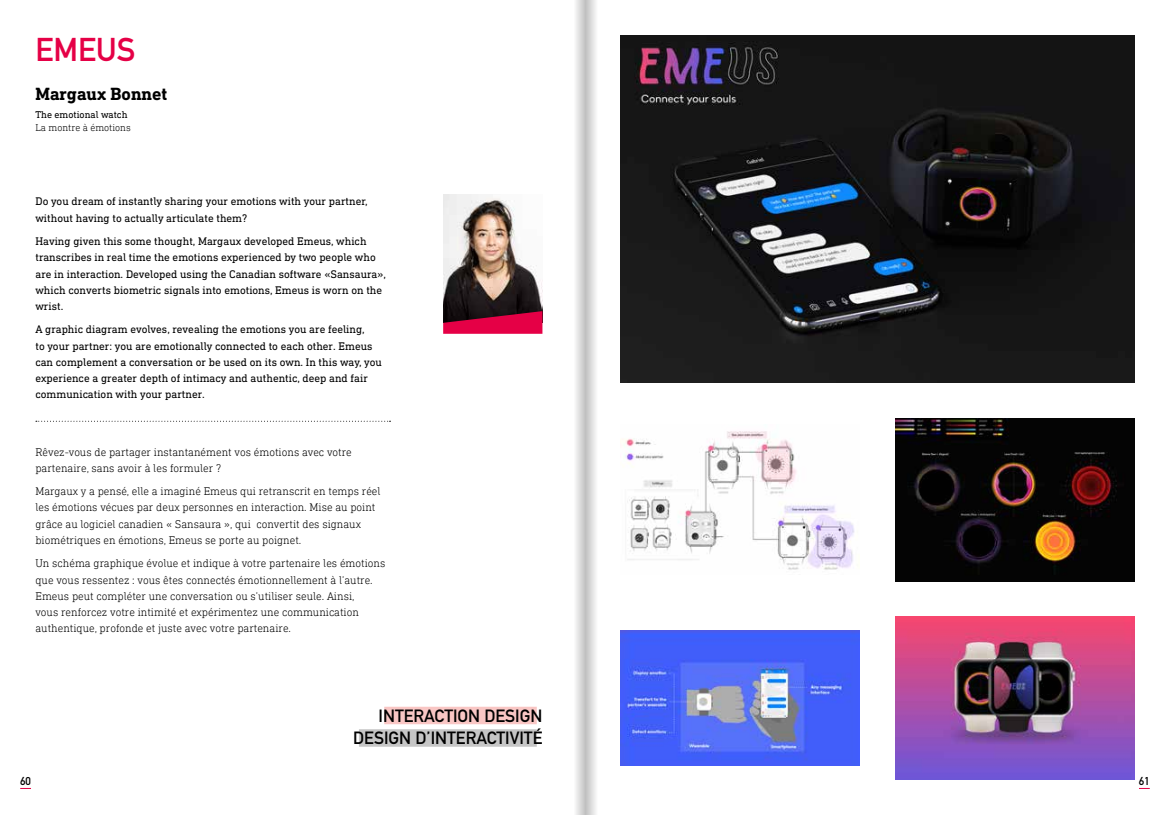
<style>
.page{position:relative;width:1170px;height:815px;background:#fff}
.page>*{position:absolute;margin:0;border:0;box-sizing:border-box;transform-origin:0 0}
.t1{font:700 32.5px "DIN Alternate";color:#e50046}
.t2{font:700 18px "DIN Next Slab W04";color:#000}
.t3{font:700 17.5px/22.5px "DIN Alternate";color:#000;text-align:right}
.t4{font:11.25px/16.2px "DIN Next Slab W04";color:#000}
.t5{font:300 11.25px/16.2px "DIN Next Slab W04";color:#000}
.t6{font:700 11.25px "DIN Alternate";color:#000}
.t7{font:10px "DIN Next Slab W04";color:#000}
.t8{font:300 10px "DIN Next Slab W04";color:#000}
</style>
<div class="page">
<img style="left:443px;top:195px;width:99px;height:116px">
<svg style="left:36px;top:421px;width:354px;height:1px"></svg>
<img style="left:620px;top:35px;width:514px;height:348px">
<img style="left:895px;top:418px;width:239px;height:163px">
<img style="left:620px;top:431px;width:235px;height:139px">
<img style="left:895px;top:617px;width:239px;height:163px">
<img style="left:620px;top:631px;width:239px;height:134px">
<svg style="left:443px;top:311px;width:99px;height:23px;background:#ae0539"></svg>
<div style="left:384px;top:707px;width:152px;height:17px;background:#f9c6c4"></div>
<div style="left:359px;top:729px;width:177px;height:18px;background:#c6c6c6"></div>
<svg style="left:576px;top:0;width:20px;height:815px"></svg>
<h1 class="t1" style="left:35px;top:24px;width:101px">EMEUS</h1>
<h2 class="t2" style="left:35px;top:83px;width:133px">Margaux Bonnet</h2>
<p class="t7" style="left:35px;top:108px;width:94px">The emotional watch</p>
<p class="t8" style="left:35px;top:122px;width:97px">La montre à émotions</p>
<p class="t4" style="left:35px;top:193px;width:333px">Do you dream of instantly sharing your emotions with your partner, without having to actually articulate them?</p>
<p class="t4" style="left:35px;top:233px;width:352px">Having given this some thought, Margaux developed Emeus, which transcribes in real time the emotions experienced by two people who are in interaction. Developed using the Canadian software «Sansaura», which converts biometric signals into emotions, Emeus is worn on the wrist.</p>
<p class="t4" style="left:35px;top:321px;width:348px">A graphic diagram evolves, revealing the emotions you are feeling,<br>to your partner: you are emotionally connected to each other. Emeus can complement a conversation or be used on its own. In this way, you experience a greater depth of intimacy and authentic, deep and fair communication with your partner.</p>
<p class="t5" style="left:35px;top:444px;width:318px">Rêvez-vous de partager instantanément vos émotions avec votre partenaire, sans avoir à les formuler ?</p>
<p class="t5" style="left:35px;top:483px;width:346px">Margaux y a pensé, elle a imaginé Emeus qui retranscrit en temps réel les émotions vécues par deux personnes en interaction. Mise au point grâce au logiciel canadien « Sansaura », qui convertit des signaux biométriques en émotions, Emeus se porte au poignet.</p>
<p class="t5" style="left:35px;top:555px;width:351px">Un schéma graphique évolue et indique à votre partenaire les émotions que vous ressentez : vous êtes connectés émotionnellement à l’autre.<br>Emeus peut compléter une conversation ou s’utiliser seule. Ainsi,<br>vous renforcez votre intimité et expérimentez une communication authentique, profonde et juste avec votre partenaire.</p>
<h3 class="t3" style="left:353px;top:703px;width:191px">INTERACTION DESIGN<br>DESIGN D’INTERACTIVITÉ</h3>
<p class="t6" style="left:20px;top:772px;width:12px">60</p>
<p class="t6" style="left:1138px;top:772px;width:12px">61</p>
</div>
